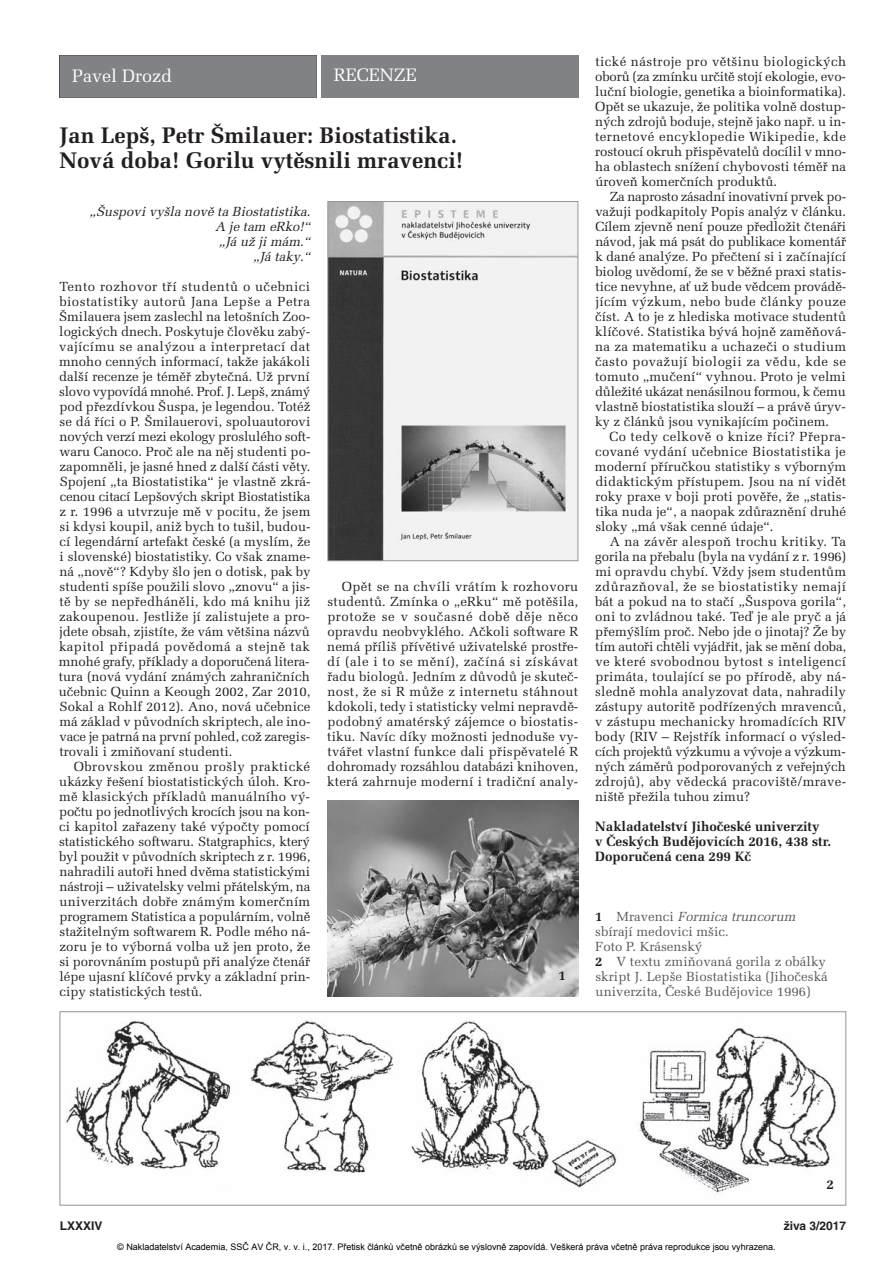
<style>
.page{position:relative;width:893px;height:1263px;background:#fff}
.page>*{position:absolute;margin:0;border:0;box-sizing:border-box;transform-origin:0 0}
.t1{font:700 22.5px/25.5px "Melior CE";color:#231f20}
.t2{font:18px "Melior CE";color:#fff}
.t3{font:700 13.5px/15px "Melior CE";color:#231f20}
.t4{font:13.2px/15px "Melior CE";color:#231f20;text-align:justify}
.t5{font:13.2px/15px "Melior CE";letter-spacing:.005em;color:#57585a}
.t6{font:italic 13.2px/15px "Melior CE";color:#231f20;text-align:right}
.t7{font:700 12px "Helvetica CE";color:#231f20}
.t8{font:9px "Arial";color:#000}
.s1{font-weight:700;color:#231f20}
.s2{font-style:italic}
</style>
<div class="page">
<div style="left:60px;top:55px;width:257px;height:43px;background:#808285"></div>
<div style="left:321px;top:55px;width:257px;height:43px;background:#808285"></div>
<img style="left:329px;top:203px;width:247px;height:356px">
<div style="left:327px;top:201px;width:251px;height:360px;border:1px solid #939598"></div>
<img style="left:327px;top:801px;width:252px;height:195px">
<img style="left:66px;top:1020px;width:771px;height:174px">
<div style="left:60px;top:1011px;width:786px;height:194px;border:1px solid #939598"></div>
<h2 class="t2" style="left:72px;top:70px;width:102px">Pavel Drozd</h2>
<h2 class="t2" style="left:334px;top:69px;width:85px">RECENZE</h2>
<h1 class="t1" style="left:60px;top:125px;width:405px">Jan Lepš, Petr Šmilauer: Biostatistika.<br>Nová doba! Gorilu vytěsnili mravenci!</h1>
<p class="t6" style="left:90px;top:206px;width:225px">„Šuspovi vyšla nově ta Biostatistika.<br>A je tam eRko!“<br>„Já už ji mám.“<br>„Já taky.“</p>
<p class="t4" style="left:59px;top:281px;width:253px">Tento rozhovor tří studentů o učebnici biostatistiky autorů Jana Lepše a Petra Šmilauera jsem zaslechl na letošních Zoo&shy;logických dnech. Poskytuje člověku zabý&shy;vajícímu se analýzou a interpretací dat mnoho cenných informací, takže jakákoli další recenze je téměř zbytečná. Už první slovo vypovídá mnohé. Prof. J. Lepš, známý pod přezdívkou Šuspa, je legendou. Totéž se dá říci o P. Šmilauerovi, spoluautorovi nových verzí mezi ekology proslulého soft - waru Canoco. Proč ale na něj studenti po - zapomněli, je jasné hned z další části věty.<br>Spojení „ta Biostatistika“ je vlastně zkrá&shy;cenou citací Lepšových skript Biostatistika z r. 1996 a utvrzuje mě v pocitu, že jsem si kdysi koupil, aniž bych to tušil, budou&shy;cí legendární artefakt české (a myslím, že i slovenské) biostatistiky. Co však zname&shy;ná „nově“? Kdyby šlo jen o dotisk, pak by studenti spíše použili slovo „znovu“ a jis&shy;tě by se nepředháněli, kdo má knihu již zakoupenou. Jestliže jí zalistujete a pro&shy;jdete obsah, zjistíte, že vám většina názvů kapitol připadá povědomá a stejně tak mnohé grafy, příklady a doporučená litera - tura (nová vydání známých zahraničních učebnic Quinn a Keough 2002, Zar 2010, Sokal a Rohlf 2012). Ano, nová učebnice má základ v původních skriptech, ale ino&shy;vace je patrná na první pohled, což zaregis - trovali i zmiňovaní studenti.</p>
<p class="t4" style="left:59px;top:761px;width:253px;text-indent:15px">Obrovskou změnou prošly praktické ukázky řešení biostatistických úloh. Kro&shy;mě klasických příkladů manuálního vý - počtu po jednotlivých krocích jsou na kon&shy;ci kapitol zařazeny také výpočty pomocí statistického softwaru. Statgraphics, který byl použit v původních skriptech z r. 1996, nahradili autoři hned dvěma statistickými nástroji – uživatelsky velmi přátelským, na univerzitách dobře známým komerčním programem Statistica a populárním, volně stažitelným softwarem R. Podle mého ná - zoru je to výborná volba už jen proto, že si porovnáním postupů při analýze čtenář lépe ujasní klíčové prvky a základní prin&shy;cipy statistických testů.</p>
<p class="t4" style="left:327px;top:581px;width:253px;text-indent:14px">Opět se na chvíli vrátím k rozhovoru studentů. Zmínka o „eRku“ mě potěšila, protože se v současné době děje něco opravdu neobvyklého. Ačkoli software R nemá příliš přívětivé uživatelské prostře&shy;dí (ale i to se mění), začíná si získávat řadu biologů. Jedním z důvodů je skuteč&shy;nost, že si R může z internetu stáhnout kdokoli, tedy i statisticky velmi nepravdě - podobný amatérský zájemce o biostatis - tiku. Navíc díky možnosti jednoduše vy - tvářet vlastní funkce dali přispěvatelé R dohromady rozsáhlou databázi knihoven, která zahrnuje moderní i tradiční analy-</p>
<p class="t3" style="left:559px;top:969px;width:9px">1</p>
<p class="t4" style="left:595px;top:56px;width:253px">tické nástroje pro většinu biologických oborů (za zmínku určitě stojí ekologie, evo&shy;luční biologie, genetika a bioinformatika).<br>Opět se ukazuje, že politika volně dostup&shy;ných zdrojů boduje, stejně jako např. u in - ternetové encyklopedie Wikipedie, kde rostoucí okruh přispěvatelů docílil v mno&shy;ha oblastech snížení chybovosti téměř na úroveň komerčních produktů.</p>
<p class="t4" style="left:595px;top:191px;width:253px;text-indent:15px">Za naprosto zásadní inovativní prvek po - važuji podkapitoly Popis analýz v článku.<br>Cílem zjevně není pouze předložit čtenáři návod, jak má psát do publikace komentář k dané analýze. Po přečtení si i začínající biolog uvědomí, že se v běžné praxi statis - tice nevyhne, ať už bude vědcem provádě - jícím výzkum, nebo bude články pouze číst. A to je z hlediska motivace studentů klíčové. Statistika bývá hojně zaměňová&shy;na za matematiku a uchazeči o studium často považují biologii za vědu, kde se tomuto „mučení“ vyhnou. Proto je velmi důležité ukázat nenásilnou formou, k čemu vlastně biostatistika slouží – a právě úryv&shy;ky z článků jsou vynikajícím počinem.</p>
<p class="t4" style="left:595px;top:431px;width:253px;text-indent:15px">Co tedy celkově o knize říci? Přepra - cované vydání učebnice Biostatistika je moderní příručkou statistiky s výborným didaktickým přístupem. Jsou na ní vidět roky praxe v boji proti pověře, že „statis&shy;tika nuda je“, a naopak zdůraznění druhé sloky „má však cenné údaje“.</p>
<p class="t4" style="left:595px;top:536px;width:253px;text-indent:15px">A na závěr alespoň trochu kritiky. Ta gorila na přebalu (byla na vydání z r. 1996) mi opravdu chybí. Vždy jsem studentům zdůrazňoval, že se biostatistiky nemají bát a pokud na to stačí „Šuspova gorila“, oni to zvládnou také. Teď je ale pryč a já přemýšlím proč. Nebo jde o jinotaj? Že by tím autoři chtěli vyjádřit, jak se mění doba, ve které svobodnou bytost s inteligencí primáta, toulající se po přírodě, aby ná - sledně mohla analyzovat data, nahradily zástupy autoritě podřízených mravenců, v zástupu mechanicky hromadících RIV body (RIV – Rejstřík informací o výsled&shy;cích projektů výzkumu a vývoje a výzkum&shy;ných záměrů podporovaných z veřejných zdrojů), aby vědecká pracoviště/mrave&shy;niště přežila tuhou zimu?</p>
<p class="t3" style="left:595px;top:821px;width:238px">Nakladatelství Jihočeské univerzity<br>v Českých Budějovicích 2016, 438 str.<br>Doporučená cena 299 Kč</p>
<p class="t5" style="left:595px;top:911px;width:234px"><span class="s1">1</span> M r a v e n c i <span class="s2">Formica truncorum </span>sbírají medovici mšic.<br>Foto P. Krásenský<br><span class="s1">2</span> V textu zmiňovaná gorila z obálky skript J. Lepše Biostatistika (Jihočeská univerzita, České Budějovice 1996)</p>
<p class="t3" style="left:826px;top:1179px;width:9px">2</p>
<p class="t7" style="left:60px;top:1221px;width:44px">LXXXIV</p>
<p class="t7" style="left:784px;top:1221px;width:64px">živa 3/2017</p>
<p class="t8" style="left:117px;top:1241px;width:660px">© Nakladatelství Academia, SSČ AV ČR, v. v. i., 2017. Přetisk článků včetně obrázků se výslovně zapovídá. Veškerá práva včetně práva reprodukce jsou vyhrazena.</p>
</div>
